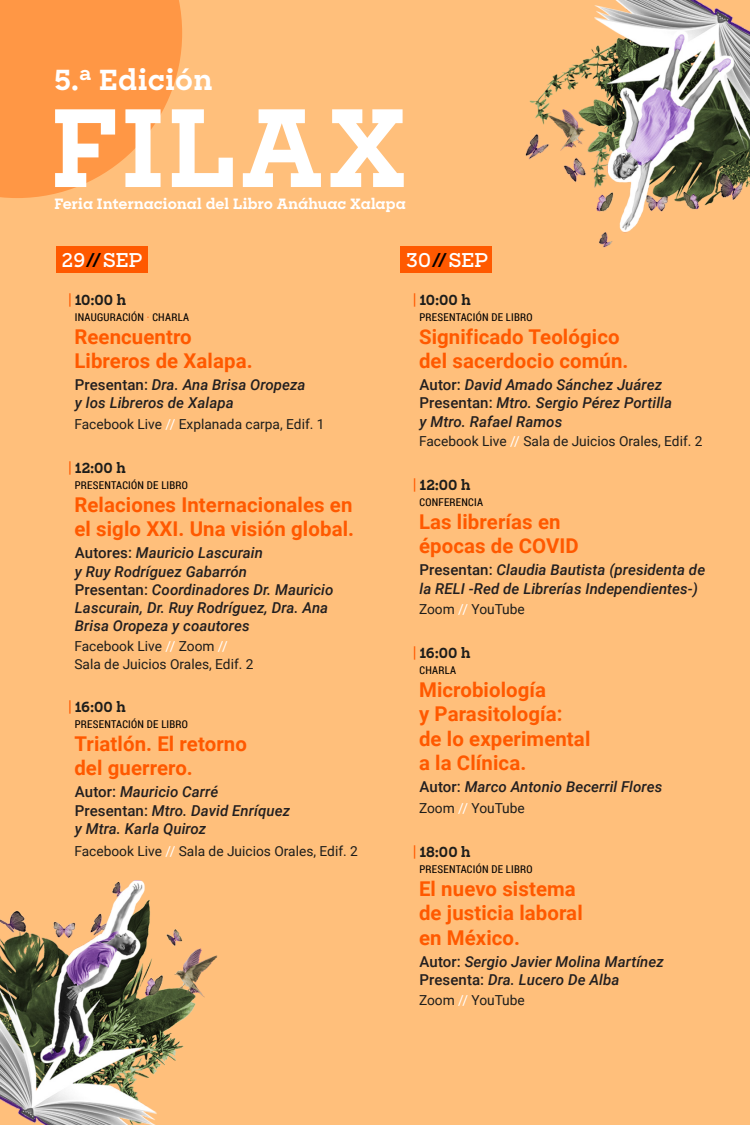
<style>
.page{position:relative;width:750px;height:1125px;background:#ffbf7b}
.page>*{position:absolute;margin:0;border:0;box-sizing:border-box;transform-origin:0 0}
.t1{font:700 106.38px "Sharp Slab";letter-spacing:.03em;color:#fff}
.t2{font:700 27.75px "Sharp Slab";letter-spacing:.02em;color:#fff}
.t3{font:700 20.38px/24.5px "Roboto";letter-spacing:.005em;color:#ff5900}
.t4{font:600 19.12px "Sharp Slab";letter-spacing:.01em;color:#fff}
.t5{font:italic 500 15px/18.2px "Roboto";letter-spacing:.005em;color:#221f20}
.t6{font:700 14.25px "Sharp Slab";color:#fff}
.t7{font:700 14px "Sharp Slab";letter-spacing:.01em;color:#1d1d1b}
.t8{font:13.75px/17.5px "Roboto";color:#1d1d1b}
.t9{font:10.75px "Roboto Condensed";letter-spacing:.025em;color:#000}
.s1{color:#000}
.s2{font-weight:500;color:#ff5900}
.s3{color:#ff5900}
.s4{font-style:normal}
.s5{color:#fff}
</style>
<div class="page">
<svg style="left:0;top:0;width:182px;height:198px;fill:#ff9745"></svg>
<img style="left:525px;top:0;width:225px;height:248px">
<img style="left:0;top:880px;width:218px;height:245px">
<div style="left:56px;top:247px;width:92px;height:26px;background:#ff5900"></div>
<div style="left:401px;top:247px;width:91px;height:26px;background:#ff5900"></div>
<h2 class="t2" style="left:54px;top:60px;width:160px">5.<sup>a</sup> Edición</h2>
<h1 class="t1" style="left:51px;top:72px;width:358px">FILAX</h1>
<p class="t6" style="left:54px;top:193px;width:353px">Feria Internacional del Libro Anáhuac Xalapa</p>
<p class="t4" style="left:62px;top:246px;width:83px">29<span class="s1">//</span>SEP</p>
<p class="t4" style="left:407px;top:246px;width:84px">30<span class="s1">//</span>SEP</p>
<p class="t7" style="left:68px;top:290px;width:59px"><span class="s2">|</span> 10:00 h</p>
<p class="t9" style="left:75px;top:310px;width:116px">INAUGURACIÓN <span class="s3">·</span> CHARLA</p>
<h3 class="t3" style="left:74px;top:324px;width:180px">Reencuentro<br>Libreros de Xalapa.</h3>
<p class="t5" style="left:75px;top:375px;width:232px"><span class="s4">Presentan:</span> Dra. Ana Brisa Oropeza y los Libreros de Xalapa</p>
<p class="t8" style="left:74px;top:415px;width:252px">Facebook Live <span class="s5">//</span> Explanada carpa, Edif. 1</p>
<p class="t7" style="left:68px;top:458px;width:59px"><span class="s2">|</span> 12:00 h</p>
<p class="t9" style="left:75px;top:478px;width:115px">PRESENTACIÓN DE LIBRO</p>
<h3 class="t3" style="left:74px;top:492px;width:281px">Relaciones Internacionales en el siglo XXI. Una visión global.</h3>
<p class="t5" style="left:75px;top:543px;width:260px"><span class="s4">Autores:</span> Mauricio Lascurain<br>y Ruy Rodríguez Gabarrón<br><span class="s4">Presentan:</span> Coordinadores Dr. Mauricio<br>Lascurain, Dr. Ruy Rodríguez, Dra. Ana<br>Brisa Oropeza y coautores</p>
<p class="t8" style="left:74px;top:637px;width:181px">Facebook Live <span class="s5">//</span> Zoom <span class="s5">//<br></span>Sala de Juicios Orales, Edif. 2</p>
<p class="t7" style="left:68px;top:697px;width:59px"><span class="s2">|</span> 16:00 h</p>
<p class="t9" style="left:75px;top:717px;width:115px">PRESENTACIÓN DE LIBRO</p>
<h3 class="t3" style="left:74px;top:731px;width:174px">Triatlón. El retorno del guerrero.</h3>
<p class="t5" style="left:75px;top:782px;width:217px"><span class="s4">Autor:</span> Mauricio Carré<br><span class="s4">Presentan:</span> Mtro. David Enríquez y Mtra. Karla Quiroz</p>
<p class="t8" style="left:74px;top:841px;width:285px">Facebook Live <span class="s5">//</span> Sala de Juicios Orales, Edif. 2</p>
<p class="t7" style="left:413px;top:290px;width:59px"><span class="s2">|</span> 10:00 h</p>
<p class="t9" style="left:419px;top:310px;width:115px">PRESENTACIÓN DE LIBRO</p>
<h3 class="t3" style="left:419px;top:324px;width:211px">Significado Teológico del sacerdocio común.</h3>
<p class="t5" style="left:420px;top:375px;width:254px"><span class="s4">Autor:</span> David Amado Sánchez Juárez<br><span class="s4">Presentan:</span> Mtro. Sergio Pérez Portilla y Mtro. Rafael Ramos</p>
<p class="t8" style="left:419px;top:432px;width:285px">Facebook Live <span class="s5">//</span> Sala de Juicios Orales, Edif. 2</p>
<p class="t7" style="left:413px;top:475px;width:59px"><span class="s2">|</span> 12:00 h</p>
<p class="t9" style="left:419px;top:495px;width:65px">CONFERENCIA</p>
<h3 class="t3" style="left:419px;top:509px;width:161px">Las librerías en épocas de COVID</h3>
<p class="t5" style="left:420px;top:560px;width:287px"><span class="s4">Presentan:</span> Claudia Bautista (presidenta de la RELI -Red de Librerías Independientes-)</p>
<p class="t8" style="left:419px;top:600px;width:107px">Zoom <span class="s5">//</span> YouTube</p>
<p class="t7" style="left:413px;top:643px;width:59px"><span class="s2">|</span> 16:00 h</p>
<p class="t9" style="left:419px;top:663px;width:38px">CHARLA</p>
<h3 class="t3" style="left:419px;top:677px;width:173px">Microbiología<br>y Parasitología: de lo experimental a la Clínica.</h3>
<p class="t5" style="left:420px;top:777px;width:244px"><span class="s4">Autor:</span> Marco Antonio Becerril Flores</p>
<p class="t8" style="left:419px;top:799px;width:107px">Zoom <span class="s5">//</span> YouTube</p>
<p class="t7" style="left:413px;top:842px;width:59px"><span class="s2">|</span> 18:00 h</p>
<p class="t9" style="left:419px;top:862px;width:115px">PRESENTACIÓN DE LIBRO</p>
<h3 class="t3" style="left:419px;top:876px;width:165px">El nuevo sistema de justicia laboral en México.</h3>
<p class="t5" style="left:420px;top:952px;width:246px"><span class="s4">Autor:</span> Sergio Javier Molina Martínez<br><span class="s4">Presenta:</span> Dra. Lucero De Alba</p>
<p class="t8" style="left:419px;top:990px;width:107px">Zoom <span class="s5">//</span> YouTube</p>
</div>
